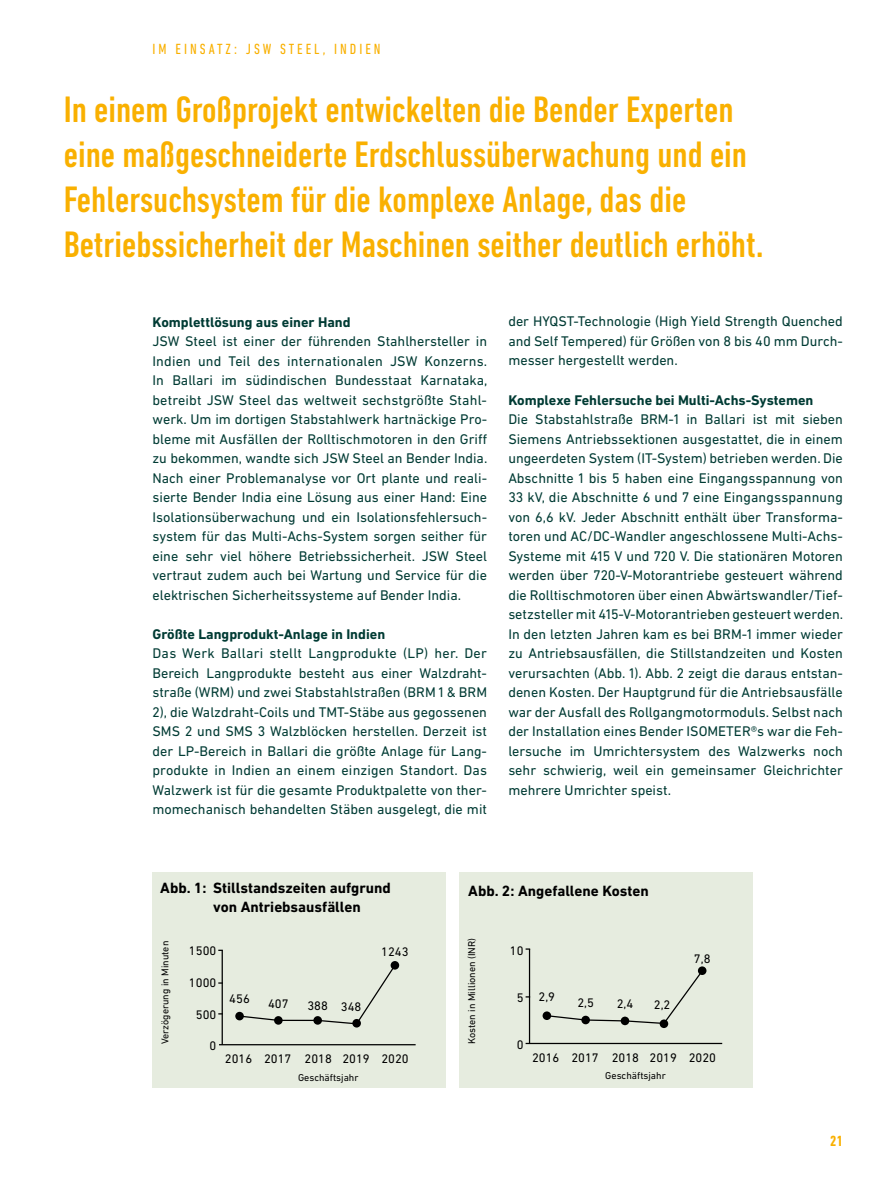
<style>
.page{position:relative;width:893px;height:1191px;background:#fff}
.page>*{position:absolute;margin:0;border:0;box-sizing:border-box;transform-origin:0 0}
.t1{font:500 condensed 37.5px/45px "DIN Next LT Pro";color:#f9b000}
.t2{font:700 15.15px/18.9px "DIN Next LT Pro";color:#000}
.t3{font:condensed 15px "DIN Next LT Pro";letter-spacing:.2em;color:#f9b000}
.t4{font:700 condensed 15px "DIN Next LT Pro";color:#f9b000}
.t5{font:14.25px/19.5px "DIN Next LT Pro";color:#003b34;text-align:justify}
.t6{font:700 14.25px "DIN Next LT Pro";color:#003b34}
.t7{font:12.6px "DIN Next LT Pro";color:#000}
.t8{font:10.05px "DIN Next LT Pro";color:#000}
</style>
<div class="page">
<div style="left:153px;top:873px;width:293px;height:214px;background:#e6ecdf"></div>
<hr style="left:222px;top:950px;width:1px;height:94px;background:#000">
<hr style="left:219px;top:1044px;width:197px;height:1px;background:#000">
<svg style="left:235px;top:1011px;width:9px;height:9px"></svg>
<div style="left:352px;top:1019px;width:9px;height:8px;background:#000;border-radius:50%"></div>
<div style="left:391px;top:961px;width:8px;height:8px;background:#000;border-radius:50%"></div>
<svg style="left:238px;top:963px;width:159px;height:62px"></svg>
<div style="left:460px;top:873px;width:293px;height:214px;background:#e6ecdf"></div>
<hr style="left:529px;top:949px;width:1px;height:94px;background:#000">
<hr style="left:526px;top:1042px;width:196px;height:2px;background:#000">
<div style="left:543px;top:1011px;width:8px;height:9px;background:#000;border-radius:50%"></div>
<div style="left:660px;top:1019px;width:8px;height:9px;background:#000;border-radius:50%"></div>
<div style="left:698px;top:966px;width:8px;height:9px;background:#000;border-radius:50%"></div>
<svg style="left:545px;top:969px;width:159px;height:55px"></svg>
<p class="t3" style="left:153px;top:40px;width:230px">IM EINSATZ: JSW STEEL, INDIEN</p>
<h1 class="t1" style="left:64px;top:87px;width:701px">In einem Großprojekt entwickelten die Bender Experten eine maßgeschneiderte Erdschlussüberwachung und ein Fehlersuchsystem für die komplexe Anlage, das die Betriebssicherheit der Maschinen seither deutlich erhöht.</h1>
<p class="t6" style="left:152px;top:313px;width:200px">Komplettlösung aus einer Hand</p>
<p class="t5" style="left:152px;top:331px;width:336px">JSW Steel ist einer der führenden Stahlhersteller in Indien und Teil des internationalen JSW Konzerns.<br>In Ballari im südindischen Bundesstaat Karnataka, betreibt JSW Steel das weltweit sechstgrößte Stahl&shy;werk. Um im dortigen Stabstahlwerk hartnäckige Pro&shy;bleme mit Ausfällen der Rolltischmotoren in den Griff zu bekommen, wandte sich JSW Steel an Bender India.<br>Nach einer Problemanalyse vor Ort plante und reali&shy;sierte Bender India eine Lösung aus einer Hand: Eine Isolationsüberwachung und ein Isolationsfehlersuch&shy;system für das Multi-Achs-System sorgen seither für eine sehr viel höhere Betriebssicherheit. JSW Steel vertraut zudem auch bei Wartung und Service für die elektrischen Sicherheitssysteme auf Bender India.</p>
<p class="t6" style="left:152px;top:625px;width:234px">Größte Langprodukt-Anlage in Indien</p>
<p class="t5" style="left:152px;top:643px;width:336px">Das Werk Ballari stellt Langprodukte (LP) her. Der Bereich Langprodukte besteht aus einer Walzdraht&shy;straße (WRM) und zwei Stabstahlstraßen (BRM 1 &amp; BRM 2), die Walzdraht-Coils und TMT-Stäbe aus gegossenen SMS 2 und SMS 3 Walzblöcken herstellen. Derzeit ist der LP-Bereich in Ballari die größte Anlage für Lang&shy;produkte in Indien an einem einzigen Standort. Das Walzwerk ist für die gesamte Produktpalette von ther&shy;momechanisch behandelten Stäben ausgelegt, die mit</p>
<p class="t5" style="left:508px;top:312px;width:336px">der HYQST-Technologie (High Yield Strength Quenched and Self Tempered) für Größen von 8 bis 40 mm Durch&shy;messer hergestellt werden.</p>
<p class="t6" style="left:508px;top:391px;width:307px">Komplexe Fehlersuche bei Multi-Achs-Systemen</p>
<p class="t5" style="left:508px;top:409px;width:336px">Die Stabstahlstraße BRM-1 in Ballari ist mit sieben Siemens Antriebssektionen ausgestattet, die in einem ungeerdeten System (IT-System) betrieben werden. Die Abschnitte 1 bis 5 haben eine Eingangsspannung von 33 kV, die Abschnitte 6 und 7 eine Eingangsspannung von 6,6 kV. Jeder Abschnitt enthält über Transforma&shy;toren und AC/DC-Wandler angeschlossene Multi-Achs-Systeme mit 415 V und 720 V. Die stationären Motoren werden über 720-V-Motorantriebe gesteuert während die Rolltischmotoren über einen Abwärtswandler/Tief&shy;setzsteller mit 415-V-Motorantrieben gesteuert werden.<br>In den letzten Jahren kam es bei BRM-1 immer wieder zu Antriebsausfällen, die Stillstandzeiten und Kosten verursachten (Abb. 1). Abb. 2 zeigt die daraus entstan&shy;denen Kosten. Der Hauptgrund für die Antriebsausfälle war der Ausfall des Rollgangmotormoduls. Selbst nach der Installation eines Bender ISOMETER®s war die Feh&shy;lersuche im Umrichtersystem des Walzwerks noch sehr schwierig, weil ein gemeinsamer Gleichrichter mehrere Umrichter speist.</p>
<p class="t2" style="left:213px;top:878px;width:179px;text-indent:-53px">Abb. 1: Stillstandszeiten aufgrund von Antriebsausfällen</p>
<p class="t8" style="left:159px;top:1044px;width:105px;rotate:-90deg">Verzögerung in Minuten</p>
<p class="t7" style="left:510px;top:944px;width:15px">10</p>
<p class="t2" style="left:468px;top:881px;width:182px">Abb. 2: Angefallene Kosten</p>
<p class="t8" style="left:466px;top:1044px;width:108px;rotate:-90deg">Kosten in Millionen (INR)</p>
<p class="t7" style="left:189px;top:944px;width:29px">1500</p>
<p class="t7" style="left:189px;top:975px;width:29px">1000</p>
<p class="t7" style="left:196px;top:1007px;width:22px">500</p>
<p class="t7" style="left:209px;top:1038px;width:8px">0</p>
<p class="t7" style="left:381px;top:944px;width:29px">1243</p>
<p class="t7" style="left:539px;top:989px;width:18px">2,9</p>
<p class="t7" style="left:517px;top:990px;width:8px">5</p>
<p class="t7" style="left:517px;top:1037px;width:8px">0</p>
<p class="t7" style="left:229px;top:991px;width:22px">456</p>
<p class="t7" style="left:577px;top:995px;width:18px">2,5</p>
<p class="t7" style="left:617px;top:997px;width:18px">2,4</p>
<p class="t7" style="left:654px;top:997px;width:18px">2,2</p>
<p class="t7" style="left:268px;top:996px;width:22px">407</p>
<p class="t7" style="left:307px;top:999px;width:56px">388 348</p>
<p class="t7" style="left:694px;top:951px;width:18px">7,8</p>
<p class="t7" style="left:225px;top:1051px;width:185px">2016 2017 2018 2019 2020</p>
<p class="t8" style="left:298px;top:1071px;width:62px">Geschäftsjahr</p>
<p class="t7" style="left:532px;top:1050px;width:185px">2016 2017 2018 2019 2020</p>
<p class="t8" style="left:605px;top:1070px;width:62px">Geschäftsjahr</p>
<p class="t4" style="left:830px;top:1132px;width:14px">21</p>
</div>
